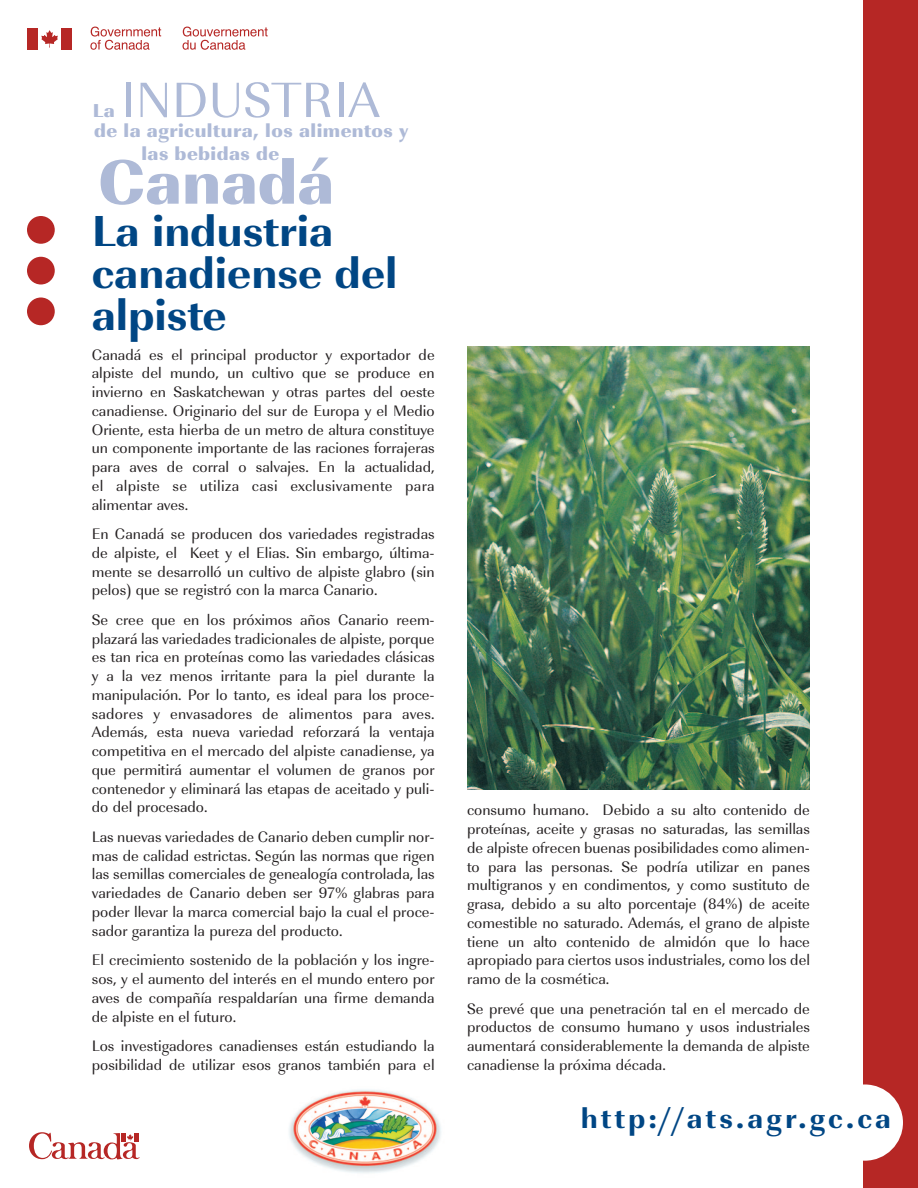
<style>
.page{position:relative;width:918px;height:1188px;background:#fff}
.page>*{position:absolute;margin:0;border:0;box-sizing:border-box;transform-origin:0 0}
.t1{font:700 64.5px "URW Imperial T Ultr";color:#aebad7}
.t2{font:51.3px "URW Imperial T";color:#aebad7}
.t3{font:700 45px/42px "URW Imperial T Extr";color:#004684}
.t4{font:700 29.4px "URW Imperial T Extr";letter-spacing:.11em;color:#004684}
.t5{font:700 19.35px/23.2px "URW Imperial T Ultr";letter-spacing:.025em;color:#aebad7}
.t6{font:15.75px/18.8px "URW Imperial T";color:#231f20;text-align:justify}
</style>
<div class="page">
<img style="left:289px;top:1089px;width:152px;height:84px">
<svg style="left:41px;top:30px;width:17px;height:18px"></svg>
<div style="left:61px;top:28px;width:11px;height:22px;background:#b62725"></div>
<svg style="left:90px;top:27px;width:71px;height:23px"></svg>
<div style="left:28px;top:28px;width:10px;height:22px;background:#b62725"></div>
<svg style="left:183px;top:27px;width:85px;height:23px"></svg>
<svg style="left:29px;top:1132px;width:111px;height:28px"></svg>
<div style="left:27px;top:216px;width:28px;height:28px;background:#b62725;border-radius:50%"></div>
<div style="left:27px;top:257px;width:28px;height:28px;background:#b62725;border-radius:50%"></div>
<div style="left:27px;top:298px;width:28px;height:27px;background:#b62725;border-radius:50%"></div>
<div style="left:864px;top:0;width:54px;height:1188px;background:#b62725"></div>
<div style="left:827px;top:1084px;width:76px;height:77px;background:#fff;border-radius:50%"></div>
<img style="left:467px;top:346px;width:343px;height:444px">
<h2 class="t2" style="left:121px;top:80px;width:260px">INDUSTRIA</h2>
<h1 class="t1" style="left:98px;top:159px;width:238px">Canadá</h1>
<p class="t5" style="left:93px;top:102px;width:23px">La</p>
<p class="t5" style="left:141px;top:122px;width:269px;text-indent:-47px">de la agricultura, los alimentos y las bebidas de</p>
<h3 class="t3" style="left:92px;top:215px;width:307px">La industria canadiense del alpiste</h3>
<p class="t6" style="left:92px;top:347px;width:344px">Canadá es el principal productor y exportador de alpiste del mundo, un cultivo que se produce en invierno en Saskatchewan y otras partes del oeste canadiense. Originario del sur de Europa y el Medio Oriente, esta hierba de un metro de altura constituye un componente importante de las raciones forrajeras para aves de corral o salvajes. En la actualidad, el alpiste se utiliza casi exclusivamente para alimentar aves.</p>
<p class="t6" style="left:92px;top:526px;width:344px">En Canadá se producen dos variedades registradas de alpiste, el Keet y el Elias. Sin embargo, última&shy;mente se desarrolló un cultivo de alpiste glabro (sin pelos) que se registró con la marca Canario.</p>
<p class="t6" style="left:92px;top:612px;width:344px">Se cree que en los próximos años Canario reem&shy;plazará las variedades tradicionales de alpiste, porque es tan rica en proteínas como las variedades clásicas y a la vez menos irritante para la piel durante la manipulación. Por lo tanto, es ideal para los proce&shy;sadores y envasadores de alimentos para aves.<br>Además, esta nueva variedad reforzará la ventaja competitiva en el mercado del alpiste canadiense, ya que permitirá aumentar el volumen de granos por contenedor y eliminará las etapas de aceitado y puli&shy;do del procesado.</p>
<p class="t6" style="left:92px;top:829px;width:344px">Las nuevas variedades de Canario deben cumplir nor&shy;mas de calidad estrictas. Según las normas que rigen las semillas comerciales de genealogía controlada, las variedades de Canario deben ser 97% glabras para poder llevar la marca comercial bajo la cual el proce&shy;sador garantiza la pureza del producto.</p>
<p class="t6" style="left:92px;top:953px;width:344px">El crecimiento sostenido de la población y los ingre&shy;sos, y el aumento del interés en el mundo entero por aves de compañía respaldarían una firme demanda de alpiste en el futuro.</p>
<p class="t6" style="left:92px;top:1038px;width:344px">Los investigadores canadienses están estudiando la posibilidad de utilizar esos granos también para el</p>
<p class="t6" style="left:467px;top:803px;width:344px">consumo humano. Debido a su alto contenido de proteínas, aceite y grasas no saturadas, las semillas de alpiste ofrecen buenas posibilidades como alimen&shy;to para las personas. Se podría utilizar en panes multigranos y en condimentos, y como sustituto de grasa, debido a su alto porcentaje (84%) de aceite comestible no saturado. Además, el grano de alpiste tiene un alto contenido de almidón que lo hace apropiado para ciertos usos industriales, como los del ramo de la cosmética.</p>
<p class="t6" style="left:467px;top:1001px;width:344px">Se prevé que una penetración tal en el mercado de productos de consumo humano y usos industriales aumentará considerablemente la demanda de alpiste canadiense la próxima década.</p>
<h3 class="t4" style="left:581px;top:1108px;width:312px">http://ats.agr.gc.ca</h3>
</div>
